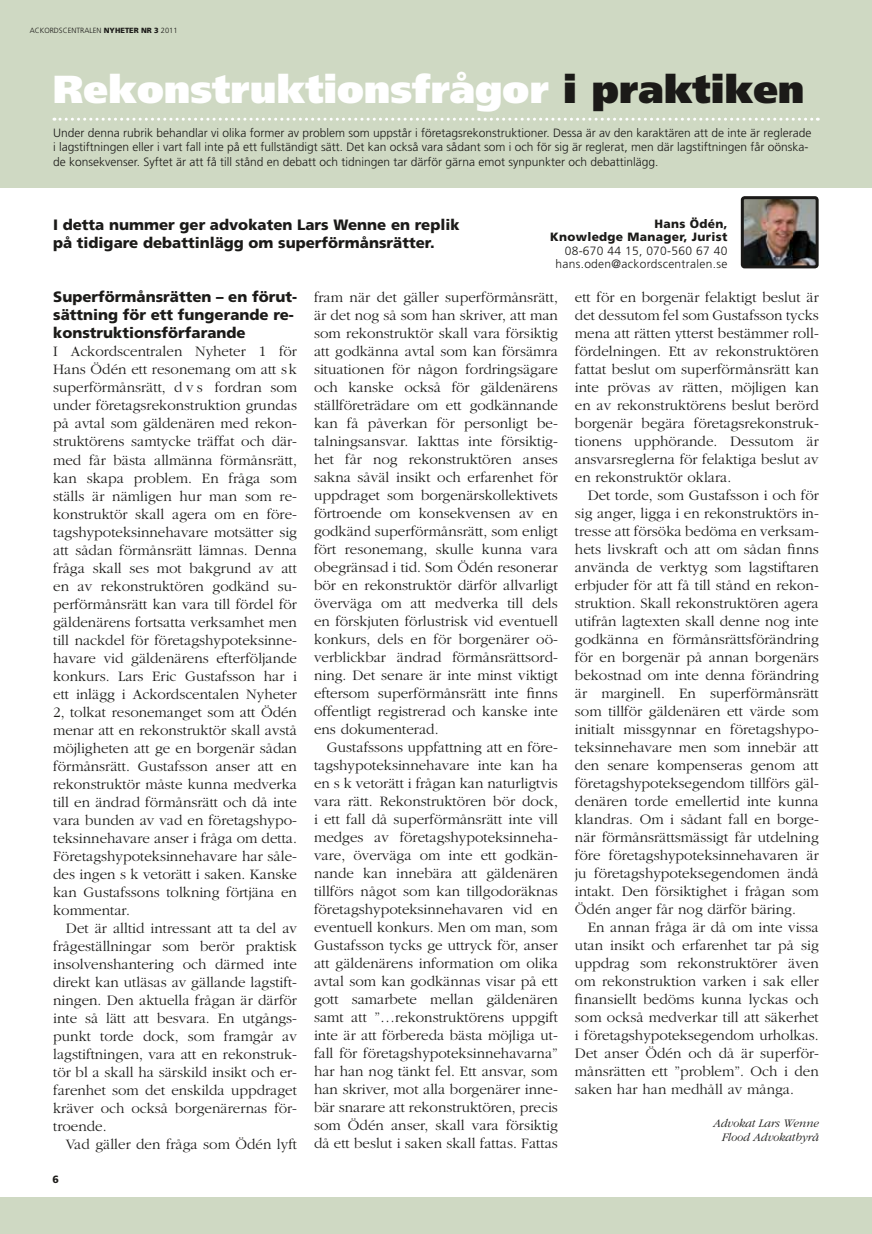
<style>
.page{position:relative;width:872px;height:1234px;background:#fff}
.page>*{position:absolute;margin:0;border:0;box-sizing:border-box;transform-origin:0 0}
.t1{font:900 39px "Frutiger";color:#fff}
.t2{font:300 15px/18px "Garamond";color:#1b1a18;text-align:justify}
.t3{font:900 15px/18px "Frutiger";color:#1b1a18}
.t4{font:300 12px/13.5px "Frutiger";color:#1b1a18}
.t5{font:300 12px/13.5px "Frutiger";letter-spacing:.025em;color:#1b1a18;text-align:right}
.t6{font:900 12px/13.5px "Frutiger";letter-spacing:.025em;color:#1b1a18;text-align:right}
.t7{font:italic 300 12px/14.4px "Garamond";color:#1b1a18;text-align:right}
.t8{font:900 10.5px "Frutiger";color:#1b1a18}
.t9{font:300 7.5px "Frutiger";color:#1b1a18}
.s1{font-weight:900}
.s2{color:#1b1a18}
</style>
<div class="page">
<div style="left:0;top:0;width:872px;height:187px;background:#cfd9c3"></div>
<div style="left:0;top:1197px;width:872px;height:36px;background:#cfd9c3"></div>
<img style="left:745px;top:200px;width:69px;height:64px">
<div style="left:741px;top:196px;width:77px;height:72px;border:3px solid #1b1a18;border-radius:2px"></div>
<svg style="left:54px;top:118px;width:764px;height:3px"></svg>
<p class="t9" style="left:30px;top:26px;width:149px">ACKORDSCENTRALEN <span class="s1">NYHETER NR 3</span> 2011</p>
<h1 class="t1" style="left:53px;top:66px;width:753px">Rekonstruktionsfrågor <span class="s2">i praktiken</span></h1>
<p class="t4" style="left:53px;top:126px;width:759px">Under denna rubrik behandlar vi olika former av problem som uppstår i företagsrekonstruktioner. Dessa är av den karaktären att de inte är reglerade i lagstiftningen eller i vart fall inte på ett fullständigt sätt. Det kan också vara sådant som i och för sig är reglerat, men där lagstiftningen får oönska-</p>
<p class="t4" style="left:53px;top:155px;width:607px">de konsekvenser. Syftet är att få till stånd en debatt och tidningen tar därför gärna emot synpunkter och debattinlägg.</p>
<p class="t3" style="left:53px;top:216px;width:408px">I detta nummer ger advokaten Lars Wenne en replik på tidigare debattinlägg om superförmånsrätter.</p>
<p class="t6" style="left:550px;top:216px;width:179px">Hans Ödén,<br>Knowledge Manager, Jurist</p>
<p class="t5" style="left:555px;top:244px;width:173px">08-670 44 15, 070-560 67 40 hans.oden@ackordscentralen.se</p>
<p class="t3" style="left:53px;top:288px;width:245px">Superförmånsrätten – en förut&shy;sättning för ett fungerande re&shy;konstruktionsförfarande</p>
<p class="t2" style="left:53px;top:343px;width:245px">I Ackordscentralen Nyheter 1 för Hans Ödén ett resonemang om att sk superförmånsrätt, d v s fordran som under företagsrekonstruktion grundas på avtal som gäldenären med rekon&shy;struktörens samtycke träffat och där&shy;med får bästa allmänna förmånsrätt, kan skapa problem. En fråga som ställs är nämligen hur man som re&shy;konstruktör skall agera om en före&shy;tagshypoteksinnehavare motsätter sig att sådan förmånsrätt lämnas. Denna fråga skall ses mot bakgrund av att en av rekonstruktören godkänd su&shy;perförmånsrätt kan vara till fördel för gäldenärens fortsatta verksamhet men till nackdel för företagshypoteksinne&shy;havare vid gäldenärens efterföljande konkurs. Lars Eric Gustafsson har i ett inlägg i Ackordscentalen Nyheter 2, tolkat resonemanget som att Ödén menar att en rekonstruktör skall avstå möjligheten att ge en borgenär sådan förmånsrätt. Gustafsson anser att en rekonstruktör måste kunna medverka till en ändrad förmånsrätt och då inte vara bunden av vad en företagshypo&shy;teksinnehavare anser i fråga om detta.<br>Företagshypoteksinnehavare har såle&shy;des ingen s k vetorätt i saken. Kanske kan Gustafssons tolkning förtjäna en kommentar.</p>
<p class="t2" style="left:53px;top:919px;width:245px;text-indent:13px">Det är alltid intressant att ta del av frågeställningar som berör praktisk insolvenshantering och därmed inte direkt kan utläsas av gällande lagstift&shy;ningen. Den aktuella frågan är därför inte så lätt att besvara. En utgångs&shy;punkt torde dock, som framgår av lagstiftningen, vara att en rekonstruk&shy;tör bl a skall ha särskild insikt och er&shy;farenhet som det enskilda uppdraget kräver och också borgenärernas för&shy;troende.</p>
<p class="t2" style="left:66px;top:1135px;width:233px">Vad gäller den fråga som Ödén lyft</p>
<p class="t8" style="left:52px;top:1172px;width:8px">6</p>
<p class="t2" style="left:314px;top:288px;width:245px">fram när det gäller superförmånsrätt, är det nog så som han skriver, att man som rekonstruktör skall vara försiktig att godkänna avtal som kan försämra situationen för någon fordringsägare och kanske också för gäldenärens ställföreträdare om ett godkännande kan få påverkan för personligt be&shy;talningsansvar. Iakttas inte försiktig&shy;het får nog rekonstruktören anses sakna såväl insikt och erfarenhet för uppdraget som borgenärskollektivets förtroende om konsekvensen av en godkänd superförmånsrätt, som enligt fört resonemang, skulle kunna vara obegränsad i tid. Som Ödén resonerar bör en rekonstruktör därför allvarligt överväga om att medverka till dels en förskjuten förlustrisk vid eventuell konkurs, dels en för borgenärer oö&shy;verblickbar ändrad förmånsrättsord&shy;ning. Det senare är inte minst viktigt eftersom superförmånsrätt inte finns offentligt registrerad och kanske inte ens dokumenterad.</p>
<p class="t2" style="left:314px;top:738px;width:245px;text-indent:13px">Gustafssons uppfattning att en före&shy;tagshypoteksinnehavare inte kan ha en s k vetorätt i frågan kan naturligtvis vara rätt. Rekonstruktören bör dock, i ett fall då superförmånsrätt inte vill medges av företagshypoteksinneha&shy;vare, överväga om inte ett godkän&shy;nande kan innebära att gäldenären tillförs något som kan tillgodoräknas företagshypoteksinnehavaren vid en eventuell konkurs. Men om man, som Gustafsson tycks ge uttryck för, anser att gäldenärens information om olika avtal som kan godkännas visar på ett gott samarbete mellan gäldenären samt att ”…rekonstruktörens uppgift inte är att förbereda bästa möjliga ut&shy;fall för företagshypoteksinnehavarna” har han nog tänkt fel. Ett ansvar, som han skriver, mot alla borgenärer inne&shy;bär snarare att rekonstruktören, precis som Ödén anser, skall vara försiktig då ett beslut i saken skall fattas. Fattas</p>
<p class="t2" style="left:575px;top:288px;width:245px">ett för en borgenär felaktigt beslut är det dessutom fel som Gustafsson tycks mena att rätten ytterst bestämmer roll&shy;fördelningen. Ett av rekonstruktören fattat beslut om superförmånsrätt kan inte prövas av rätten, möjligen kan en av rekonstruktörens beslut berörd borgenär begära företagsrekonstruk&shy;tionens upphörande. Dessutom är ansvarsreglerna för felaktiga beslut av en rekonstruktör oklara.</p>
<p class="t2" style="left:575px;top:486px;width:245px;text-indent:13px">Det torde, som Gustafsson i och för sig anger, ligga i en rekonstruktörs in&shy;tresse att försöka bedöma en verksam&shy;hets livskraft och att om sådan finns använda de verktyg som lagstiftaren erbjuder för att få till stånd en rekon&shy;struktion. Skall rekonstruktören agera utifrån lagtexten skall denne nog inte godkänna en förmånsrättsförändring för en borgenär på annan borgenärs bekostnad om inte denna förändring är marginell. En superförmånsrätt som tillför gäldenären ett värde som initialt missgynnar en företagshypo&shy;teksinnehavare men som innebär att den senare kompenseras genom att företagshypoteksegendom tillförs gäl&shy;denären torde emellertid inte kunna klandras. Om i sådant fall en borge&shy;när förmånsrättsmässigt får utdelning före företagshypoteksinnehavaren är ju företagshypoteksegendomen ändå intakt. Den försiktighet i frågan som Ödén anger får nog därför bäring.</p>
<p class="t2" style="left:575px;top:918px;width:245px;text-indent:13px">En annan fråga är då om inte vissa utan insikt och erfarenhet tar på sig uppdrag som rekonstruktörer även om rekonstruktion varken i sak eller finansiellt bedöms kunna lyckas och som också medverkar till att säkerhet i företagshypoteksegendom urholkas.<br>Det anser Ödén och då är superför&shy;månsrätten ett ”problem”. Och i den saken har han medhåll av många.</p>
<p class="t7" style="left:713px;top:1115px;width:107px">Advokat Lars Wenne<br>Flood Advokatbyrå</p>
</div>
